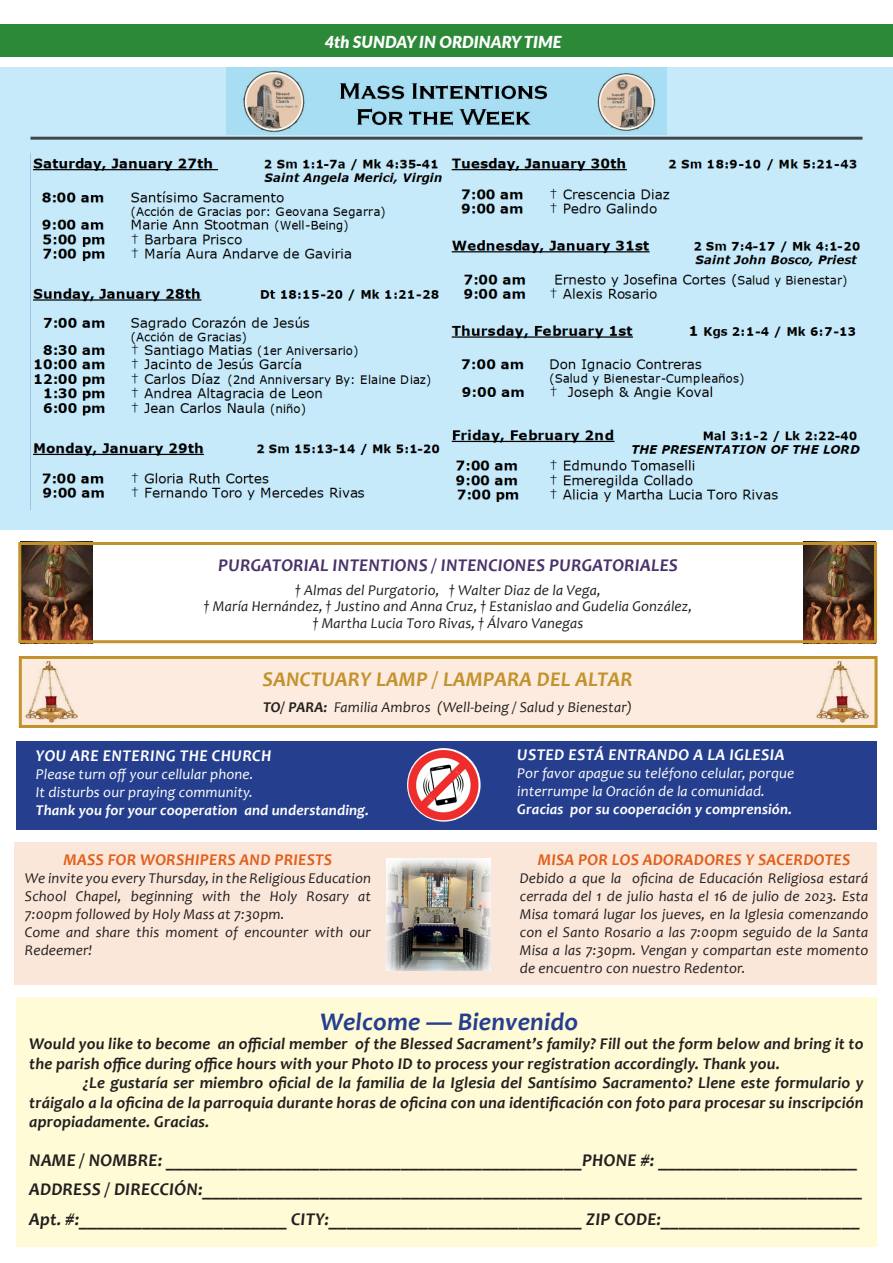
<style>
.page{position:relative;width:893px;height:1263px;background:#fff}
.page>*{position:absolute;margin:0;border:0;box-sizing:border-box;transform-origin:0 0}
.t1{font:italic 700 25.5px "Candara";letter-spacing:.01em;color:#253f8e}
.t2{font:italic 700 21px "Candara";letter-spacing:.01em;color:#c2922c}
.t3{font:italic 700 18px/29.2px "Candara";letter-spacing:.01em;color:#231f20}
.t4{font:italic 700 18px "Candara";letter-spacing:.01em;color:#493269}
.t5{font:italic 700 16.5px/19.5px "Candara";letter-spacing:.01em;color:#231f20}
.t6{font:italic 700 16.5px "Candara";letter-spacing:.01em;color:#e15f1d}
.t7{font:italic 700 16.5px "Candara";letter-spacing:.02em;color:#fff}
.t8{font:italic 900 16.5px "Lato";color:#fff}
.t9{font:italic 15px/18px "Candara";letter-spacing:.01em;color:#231f20;text-align:center}
.t10{font:italic 15px/18px "Candara";letter-spacing:.01em;color:#fff}
.t11{font:italic 700 15px "Candara";letter-spacing:.01em;color:#fff}
.s1{font-weight:700}
</style>
<div class="page">
<div style="left:0;top:67px;width:893px;height:462px;background:#c6eafa"></div>
<div style="left:0;top:24px;width:893px;height:33px;background:#2b8938"></div>
<img style="left:226px;top:67px;width:441px;height:68px">
<hr style="left:30px;top:137px;width:832px;height:3px;background:#231f20">
<img style="left:22px;top:546px;width:71px;height:93px">
<img style="left:804px;top:546px;width:69px;height:93px">
<div style="left:18px;top:542px;width:859px;height:101px;border:3px solid #c2922c"></div>
<div style="left:16px;top:741px;width:860px;height:89px;background:#253f8e"></div>
<img style="left:407px;top:748px;width:74px;height:74px;border-radius:37px">
<div style="left:19px;top:656px;width:859px;height:72px;background:#fcebde;border:3px solid #c2922c"></div>
<img style="left:25px;top:661px;width:52px;height:62px">
<img style="left:817px;top:661px;width:51px;height:62px">
<div style="left:16px;top:997px;width:860px;height:250px;background:#fffbd6"></div>
<div style="left:15px;top:842px;width:862px;height:143px;background:#fbe7d9"></div>
<img style="left:387px;top:858px;width:104px;height:112px">
<img style="left:30px;top:153px;width:830px;height:356px">
<p class="t8" style="left:325px;top:29px;width:239px">4th SUNDAY IN ORDINARY TIME</p>
<p class="t4" style="left:218px;top:554px;width:461px">PURGATORIAL INTENTIONS / INTENCIONES PURGATORIALES</p>
<p class="t9" style="left:204px;top:582px;width:489px;line-height:16.5px">† Almas del Purgatorio, † Walter Diaz de la Vega,<br>† María Hernández, † Justino and Anna Cruz, † Estanislao and Gudelia González, † Martha Lucia Toro Rivas, † Álvaro Vanegas</p>
<h2 class="t2" style="left:263px;top:666px;width:372px">SANCTUARY LAMP / LAMPARA DEL ALTAR</h2>
<p class="t9" style="left:263px;top:698px;width:371px"><span class="s1">TO/ PARA:</span> Familia Ambros (Well-being / Salud y Bienestar)</p>
<p class="t7" style="left:36px;top:745px;width:237px">YOU ARE ENTERING THE CHURCH</p>
<p class="t10" style="left:36px;top:765px;width:219px">Please turn off your cellular phone.<br>It disturbs our praying community.</p>
<p class="t11" style="left:36px;top:801px;width:335px">Thank you for your cooperation and understanding.</p>
<p class="t6" style="left:64px;top:849px;width:270px">MASS FOR WORSHIPERS AND PRIESTS</p>
<p class="t9" style="left:25px;top:869px;width:348px;text-align:left">We invite you every Thursday, in the Religious Education School Chapel, beginning with the Holy Rosary at 7:00pm followed by Holy Mass at 7:30pm.<br>Come and share this moment of encounter with our Redeemer!</p>
<p class="t7" style="left:517px;top:744px;width:269px">USTED ESTÁ ENTRANDO A LA IGLESIA</p>
<p class="t10" style="left:517px;top:764px;width:279px">Por favor apague su teléfono celular, porque interrumpe la Oración de la comunidad.</p>
<p class="t11" style="left:517px;top:800px;width:276px">Gracias por su cooperación y comprensión.</p>
<p class="t6" style="left:538px;top:849px;width:314px">MISA POR LOS ADORADORES Y SACERDOTES</p>
<p class="t9" style="left:520px;top:869px;width:350px;text-align:justify">Debido a que la oficina de Educación Religiosa estará cerrada del 1 de julio hasta el 16 de julio de 2023. Esta Misa tomará lugar los jueves, en la Iglesia comenzando con el Santo Rosario a las 7:00pm seguido de la Santa Misa a las 7:30pm. Vengan y compartan este momento de encuentro con nuestro Redentor.</p>
<h1 class="t1" style="left:320px;top:1005px;width:259px">Welcome — Bienvenido</h1>
<p class="t5" style="left:29px;top:1034px;width:836px">Would you like to become an official member of the Blessed Sacrament’s family? Fill out the form below and bring it to the parish office during office hours with your Photo ID to process your registration accordingly. Thank you.</p>
<p class="t5" style="left:29px;top:1073px;width:836px;text-align:justify;text-indent:54px">¿Le gustaría ser miembro oficial de la familia de la Iglesia del Santísimo Sacramento? Llene este formulario y tráigalo a la oficina de la parroquia durante horas de oficina con una identificación con foto para procesar su inscripción apropiadamente. Gracias.</p>
<p class="t3" style="left:29px;top:1145px;width:835px">NAME / NOMBRE: ______________________________________________PHONE #: ______________________<br>ADDRESS / DIRECCIÓN:_________________________________________________________________________<br>Apt. #:_______________________ CITY:____________________________ ZIP CODE:______________________</p>
</div>
